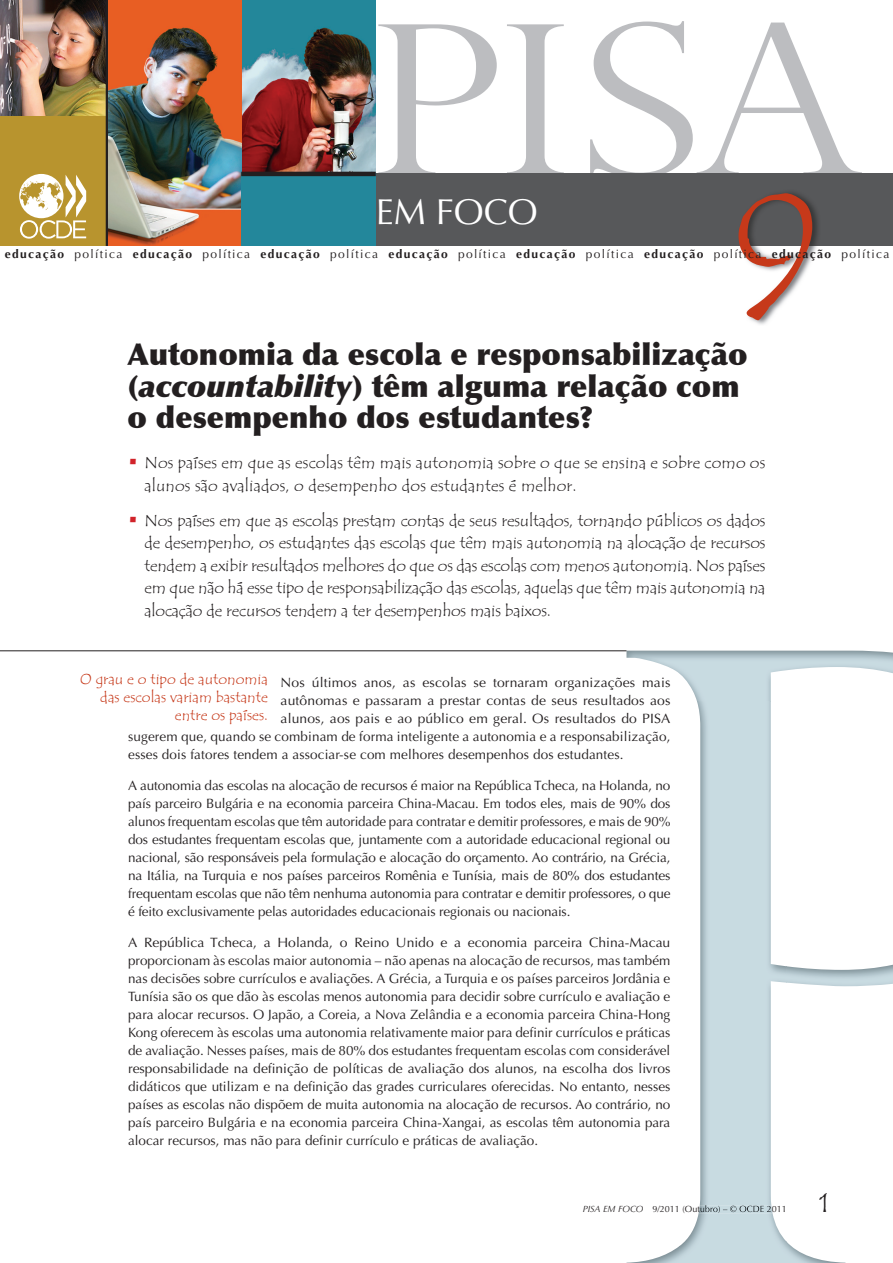
<style>
.page{position:relative;width:893px;height:1263px;background:#fff}
.page>*{position:absolute;margin:0;border:0;box-sizing:border-box;transform-origin:0 0}
.t1{font:300 207.9px "Perpetua Titling";color:#bcbdc0;scale:1.2 1}
.t2{font:172.5px "Tempus Sans ITC";color:#c6391a}
.t3{font:36px "Optima LT Std";color:#fff}
.t4{font:900 30px/31.5px "Optima LT Std";color:#231f20}
.t5{font:27px "Tempus Sans ITC";color:#231f20}
.t6{font:16.5px/22.5px "Tempus Sans ITC";letter-spacing:.01em;color:#231f20}
.t7{font:15px/18px "Tempus Sans ITC";color:#c6391a;text-align:right}
.t8{font:13.5px/18px "Optima LT Std";letter-spacing:.01em;color:#231f20;text-align:justify}
.t9{font:700 12px "Optima";letter-spacing:.11em;color:#231f20}
.t10{font:9px "Optima LT Std";color:#231f20}
.s1{font-weight:400}
.s2{font-family:"Optima LT Std X Black";font-weight:400;font-style:italic}
.s3{font-family:"ITC Eras Std";font-size:19.5px;color:#d1232a}
.s4{font-style:italic}
</style>
<div class="page">
<img style="left:626px;top:651px;width:267px;height:50px">
<img style="left:679px;top:701px;width:107px;height:562px">
<img style="left:786px;top:965px;width:107px;height:21px">
<img style="left:626px;top:1246px;width:54px;height:17px">
<img style="left:786px;top:1241px;width:59px;height:22px">
<img style="left:699px;top:1205px;width:73px;height:8px">
<div style="left:376px;top:174px;width:517px;height:72px;background:#57585a"></div>
<img style="left:108px;top:0;width:268px;height:246px">
<img style="left:0;top:0;width:106px;height:116px">
<div style="left:0;top:116px;width:107px;height:130px;background:#b8942e"></div>
<div style="left:241px;top:174px;width:135px;height:72px;background:#23879b"></div>
<svg style="left:19px;top:174px;width:67px;height:65px"></svg>
<hr style="left:241px;top:172px;width:135px;height:4px;background:#231f20">
<hr style="left:106px;top:0;width:2px;height:246px;background:#231f20">
<img style="left:740px;top:192px;width:78px;height:133px">
<hr style="left:0;top:650px;width:626px;height:1px;background:#231f20">
<h1 class="t1" style="left:369px;top:-26px;width:415px">PISA</h1>
<h3 class="t3" style="left:376px;top:191px;width:164px">EM FOCO</h3>
<h2 class="t2" style="left:731px;top:145px;width:89px">9</h2>
<p class="t9" style="left:5px;top:247px;width:886px">educação <span class="s1">política</span> educação <span class="s1">política</span> educação <span class="s1">política</span> educação <span class="s1">política</span> educação <span class="s1">política</span> educação <span class="s1">política</span> educação <span class="s1">política</span></p>
<h3 class="t4" style="left:128px;top:339px;width:621px">Autonomia da escola e responsabilização (<span class="s2">accountability</span>) têm alguma relação com o desempenho dos estudantes?</h3>
<p class="t6" style="left:144px;top:452px;width:622px;text-indent:-17px"><span class="s3">•</span> Nos países em que as escolas têm mais autonomia sobre o que se ensina e sobre como os alunos são avaliados, o desempenho dos estudantes é melhor.</p>
<p class="t6" style="left:144px;top:509px;width:623px;text-align:justify;text-indent:-17px"><span class="s3">•</span> Nos países em que as escolas prestam contas de seus resultados, tornando públicos os dados de desempenho, os estudantes das escolas que têm mais autonomia na alocação de recursos tendem a exibir resultados melhores do que os das escolas com menos autonomia. Nos países em que não há esse tipo de responsabilização das escolas, aquelas que têm mais autonomia na alocação de recursos tendem a ter desempenhos mais baixos.</p>
<p class="t7" style="left:80px;top:670px;width:189px">O grau e o tipo de autonomia das escolas variam bastante entre os países.</p>
<p class="t8" style="left:281px;top:674px;width:391px">Nos últimos anos, as escolas se tornaram organizações mais</p>
<p class="t8" style="left:281px;top:692px;width:391px">autônomas e passaram a prestar contas de seus resultados aos</p>
<p class="t8" style="left:281px;top:710px;width:391px">alunos, aos pais e ao público em geral. Os resultados do PISA</p>
<p class="t8" style="left:128px;top:728px;width:544px">sugerem que, quando se combinam de forma inteligente a autonomia e a responsabilização,</p>
<p class="t8" style="left:128px;top:746px;width:497px">esses dois fatores tendem a associar-se com melhores desempenhos dos estudantes.</p>
<p class="t8" style="left:128px;top:777px;width:544px">A autonomia das escolas na alocação de recursos é maior na República Tcheca, na Holanda, no país parceiro Bulgária e na economia parceira China-Macau. Em todos eles, mais de 90% dos alunos frequentam escolas que têm autoridade para contratar e demitir professores, e mais de 90% dos estudantes frequentam escolas que, juntamente com a autoridade educacional regional ou nacional, são responsáveis pela formulação e alocação do orçamento. Ao contrário, na Grécia, na Itália, na Turquia e nos países parceiros Romênia e Tunísia, mais de 80% dos estudantes frequentam escolas que não têm nenhuma autonomia para contratar e demitir professores, o que é feito exclusivamente pelas autoridades educacionais regionais ou nacionais.</p>
<p class="t8" style="left:128px;top:934px;width:544px">A República Tcheca, a Holanda, o Reino Unido e a economia parceira China-Macau proporcionam às escolas maior autonomia – não apenas na alocação de recursos, mas também nas decisões sobre currículos e avaliações. A Grécia, a Turquia e os países parceiros Jordânia e Tunísia são os que dão às escolas menos autonomia para decidir sobre currículo e avaliação e para alocar recursos. O Japão, a Coreia, a Nova Zelândia e a economia parceira China-Hong Kong oferecem às escolas uma autonomia relativamente maior para definir currículos e práticas de avaliação. Nesses países, mais de 80% dos estudantes frequentam escolas com considerável responsabilidade na definição de políticas de avaliação dos alunos, na escolha dos livros didáticos que utilizam e na definição das grades curriculares oferecidas. No entanto, nesses países as escolas não dispõem de muita autonomia na alocação de recursos. Ao contrário, no país parceiro Bulgária e na economia parceira China-Xangai, as escolas têm autonomia para alocar recursos, mas não para definir currículo e práticas de avaliação.</p>
<p class="t10" style="left:583px;top:1204px;width:205px"><span class="s4">PISA EM FOCO</span> 9/2011 (Outubro) – © OCDE 2011</p>
<h3 class="t5" style="left:819px;top:1186px;width:12px">1</h3>
</div>
